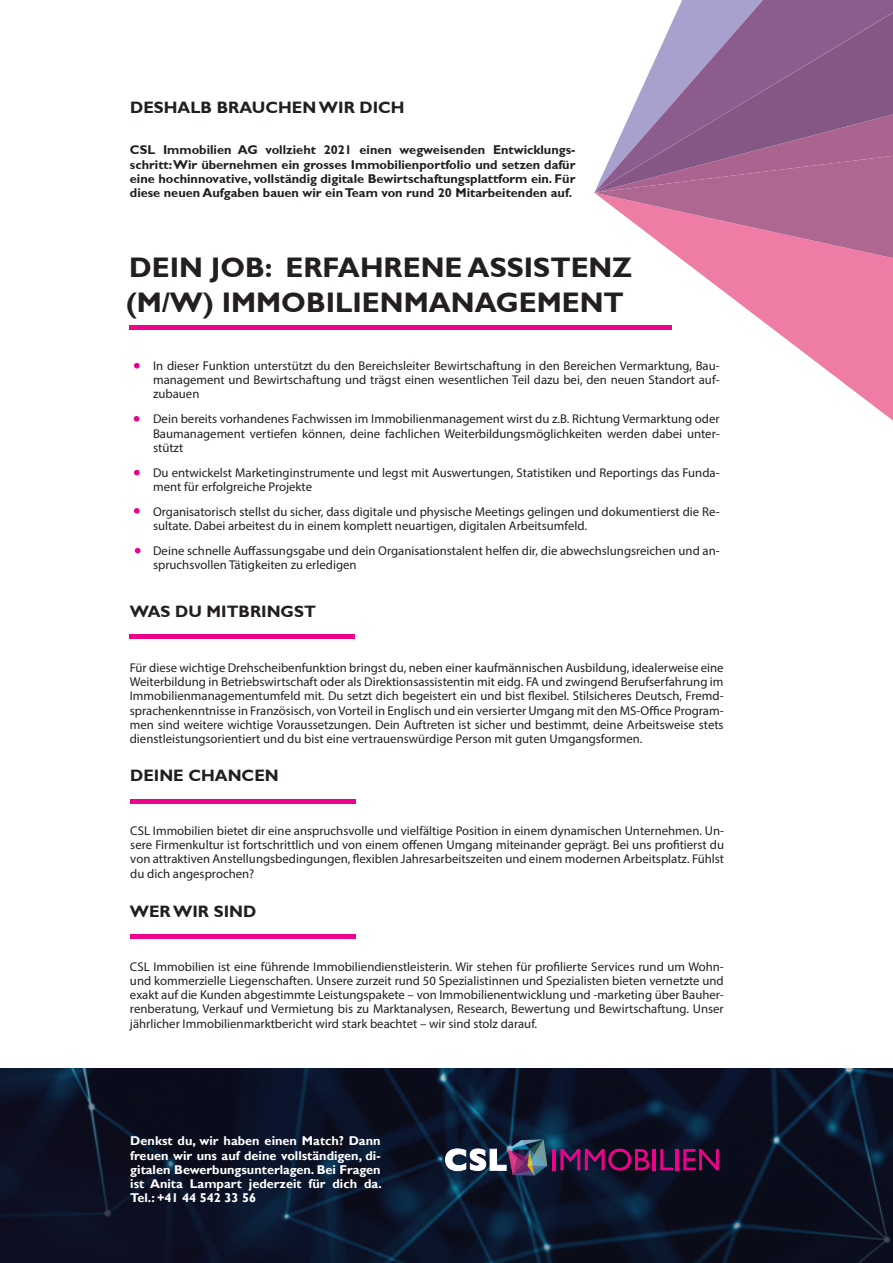
<style>
.page{position:relative;width:893px;height:1263px;background:#fff}
.page>*{position:absolute;margin:0;border:0;box-sizing:border-box;transform-origin:0 0}
.Tabelle_body_linksb{font:700 28.35px "Gill Sans";color:#231f20}
.Tabelle_body_linksb-2{font:700 16.5px "Gill Sans";color:#231f20}
.Tabelle_body_linksb-3{font:12.75px/14.2px "Myriad Pro";color:#231f20;text-align:justify}
.Tabelle_body_linksb-4{font:700 12.75px/14.2px "Gill Sans";color:#231f20;text-align:justify}
.Tabelle_body_linksb-5{font:700 12.75px/14.2px "Gill Sans";color:#fff;text-align:justify}
</style>
<div class="page">
<img style="left:0;top:1068px;width:893px;height:195px">
<img style="left:694px;top:269px;width:199px;height:152px">
<img style="left:595px;top:193px;width:298px;height:76px">
<img style="left:594px;top:1px;width:299px;height:192px">
<hr style="left:553px;top:1149px;width:3px;height:21px;background:#ed028c">
<svg style="left:560px;top:1149px;width:89px;height:21px;background:#630b4d"></svg>
<hr style="left:652px;top:1149px;width:4px;height:21px;background:#ed028c">
<svg style="left:660px;top:1149px;width:13px;height:21px"></svg>
<hr style="left:676px;top:1149px;width:3px;height:21px;background:#ed028c">
<svg style="left:683px;top:1149px;width:36px;height:21px"></svg>
<svg style="left:445px;top:1139px;width:102px;height:36px"></svg>
<div style="left:130px;top:325px;width:542px;height:5px;background:#ed028c"></div>
<div style="left:130px;top:634px;width:225px;height:5px;background:#ed028c"></div>
<div style="left:130px;top:799px;width:225px;height:5px;background:#ed028c"></div>
<hr style="left:130px;top:934px;width:225px;height:4px;background:#ed028c">
<svg style="left:134px;top:363px;width:6px;height:5px"></svg>
<svg style="left:134px;top:416px;width:5px;height:6px"></svg>
<svg style="left:134px;top:470px;width:6px;height:5px"></svg>
<svg style="left:134px;top:508px;width:6px;height:6px"></svg>
<svg style="left:135px;top:548px;width:6px;height:5px"></svg>
<p class="Tabelle_body_linksb-2" style="left:130px;top:98px;width:276px">DESHALB BRAUCHEN WIR DICH</p>
<p class="Tabelle_body_linksb-4" style="left:130px;top:143px;width:447px">CSL Immobilien AG vollzieht 2021 einen wegweisenden Entwicklungs&shy;schritt: Wir übernehmen ein grosses Immobilienportfolio und setzen dafür eine hochinnovative, vollständig digitale Bewirtschaftungsplattform ein. Für diese neuen Aufgaben bauen wir ein Team von rund 20 Mitarbeitenden auf.</p>
<p class="Tabelle_body_linksb" style="left:129px;top:250px;width:505px">DEIN JOB: ERFAHRENE ASSISTENZ</p>
<p class="Tabelle_body_linksb" style="left:126px;top:285px;width:499px">(M/W) IMMOBILIENMANAGEMENT</p>
<p class="Tabelle_body_linksb-3" style="left:153px;top:358px;width:568px">In dieser Funktion unterstützt du den Bereichsleiter Bewirtschaftung in den Bereichen Vermarktung, Bau&shy;management und Bewirtschaftung und trägst einen wesentlichen Teil dazu bei, den neuen Standort auf&shy;zubauen</p>
<p class="Tabelle_body_linksb-3" style="left:153px;top:412px;width:568px">Dein bereits vorhandenes Fachwissen im Immobilienmanagement wirst du z.B. Richtung Vermarktung oder Baumanagement vertiefen können, deine fachlichen Weiterbildungsmöglichkeiten werden dabei unter&shy;stützt</p>
<p class="Tabelle_body_linksb-3" style="left:153px;top:465px;width:568px">Du entwickelst Marketinginstrumente und legst mit Auswertungen, Statistiken und Reportings das Funda&shy;ment für erfolgreiche Projekte</p>
<p class="Tabelle_body_linksb-3" style="left:153px;top:504px;width:568px">Organisatorisch stellst du sicher, dass digitale und physische Meetings gelingen und dokumentierst die Re&shy;sultate. Dabei arbeitest du in einem komplett neuartigen, digitalen Arbeitsumfeld.</p>
<p class="Tabelle_body_linksb-3" style="left:153px;top:543px;width:568px">Deine schnelle Auffassungsgabe und dein Organisationstalent helfen dir, die abwechslungsreichen und an&shy;spruchsvollen Tätigkeiten zu erledigen</p>
<p class="Tabelle_body_linksb-2" style="left:130px;top:602px;width:188px">WAS DU MITBRINGST</p>
<p class="Tabelle_body_linksb-3" style="left:130px;top:660px;width:595px">Für diese wichtige Drehscheibenfunktion bringst du, neben einer kaufmännischen Ausbildung, idealerweise eine Weiterbildung in Betriebswirtschaft oder als Direktionsassistentin mit eidg. FA und zwingend Berufserfahrung im Immobilienmanagementumfeld mit. Du setzt dich begeistert ein und bist flexibel. Stilsicheres Deutsch, Fremd&shy;sprachenkenntnisse in Französisch, von Vorteil in Englisch und ein versierter Umgang mit den MS-Office Program&shy;men sind weitere wichtige Voraussetzungen. Dein Auftreten ist sicher und bestimmt, deine Arbeitsweise stets dienstleistungsorientiert und du bist eine vertrauenswürdige Person mit guten Umgangsformen.</p>
<p class="Tabelle_body_linksb-2" style="left:130px;top:766px;width:150px">DEINE CHANCEN</p>
<p class="Tabelle_body_linksb-3" style="left:130px;top:823px;width:595px">CSL Immobilien bietet dir eine anspruchsvolle und vielfältige Position in einem dynamischen Unternehmen. Un&shy;sere Firmenkultur ist fortschrittlich und von einem offenen Umgang miteinander geprägt. Bei uns profitierst du von attraktiven Anstellungsbedingungen, flexiblen Jahresarbeitszeiten und einem modernen Arbeitsplatz. Fühlst du dich angesprochen?</p>
<p class="Tabelle_body_linksb-2" style="left:130px;top:901px;width:128px">WER WIR SIND</p>
<p class="Tabelle_body_linksb-3" style="left:130px;top:959px;width:595px">CSL Immobilien ist eine fü hrende Immobiliendienstleisterin. Wir stehen fü r profilierte Services rund um Wohn&shy;und kommerzielle Liegenschaften. Unsere zurzeit rund 50 Spezialistinnen und Spezialisten bieten vernetzte und exakt auf die Kunden abgestimmte Leistungspakete – von Immobilienentwicklung und -marketing ü ber Bauher&shy;renberatung, Verkauf und Vermietung bis zu Marktanalysen, Research, Bewertung und Bewirtschaftung. Unser jährlicher Immobilienmarktbericht wird stark beachtet – wir sind stolz darauf.</p>
<p class="Tabelle_body_linksb-5" style="left:130px;top:1134px;width:253px">Denkst du, wir haben einen Match? Dann freuen wir uns auf deine vollständigen, di&shy;gitalen Bewerbungsunterlagen. Bei Fragen ist Anita Lampart jederzeit für dich da.<br>Tel.: +41 44 542 33 56</p>
</div>
